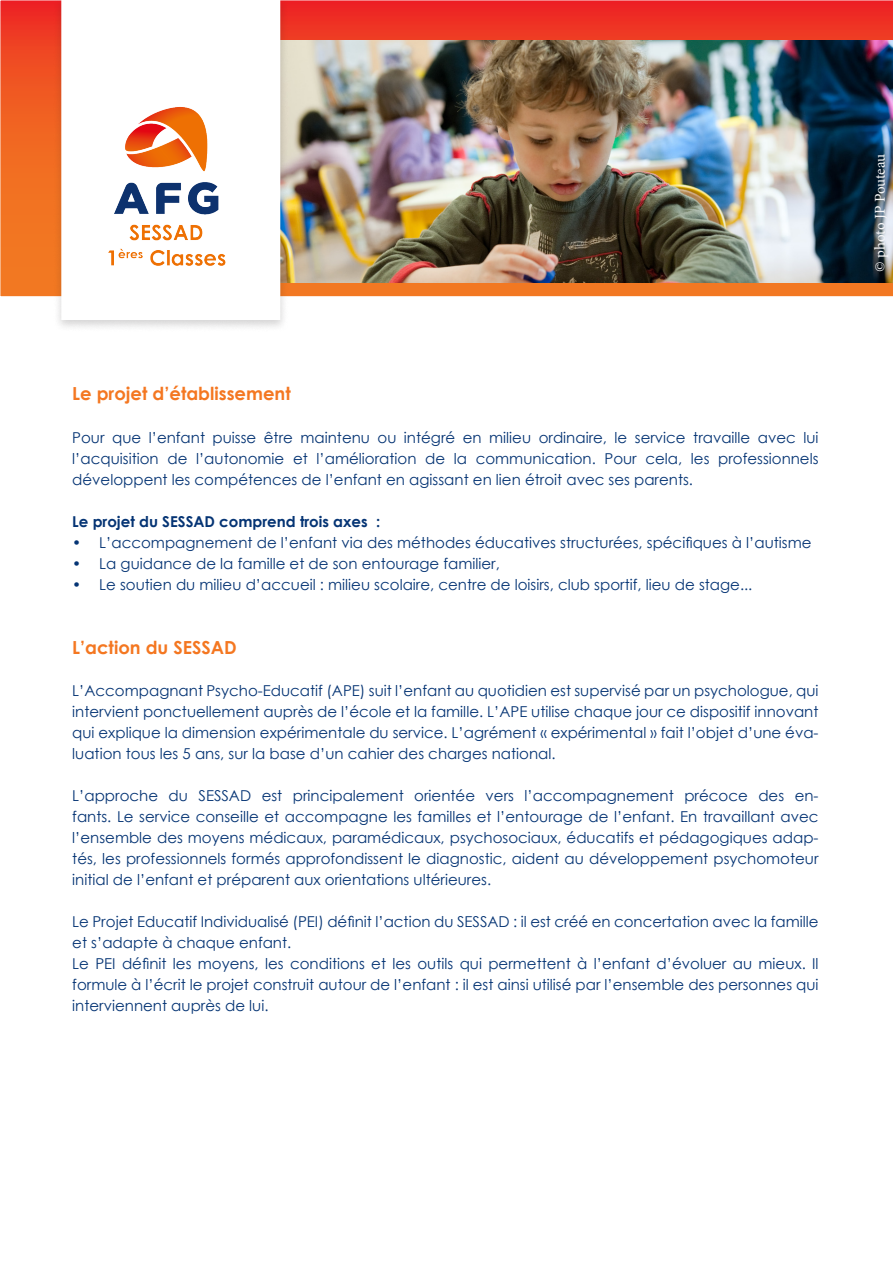
<style>
.page{position:relative;width:893px;height:1263px;background:#fff}
.page>*{position:absolute;margin:0;border:0;box-sizing:border-box;transform-origin:0 0}
.t1{font:700 18px "Century Gothic";color:#f47721}
.corps_de_texte{font:15px/21px "Century Gothic";color:#053474;text-align:justify}
.corps_de_texte-2{font:700 15px "Century Gothic";color:#053474}
.t2{font:15px "Minion Pro";letter-spacing:-.005em;color:#f7f7f8}
</style>
<div class="page">
<svg style="left:0;top:0;width:893px;height:297px"></svg>
<img style="left:288px;top:41px;width:605px;height:241px">
<div style="left:53px;top:0;width:235px;height:332px;background:#231f20;opacity:.2"></div>
<div style="left:62px;top:1px;width:218px;height:318px;background:#fff"></div>
<img style="left:108px;top:107px;width:118px;height:159px">
<p class="t1" style="left:72px;top:380px;width:220px">Le projet d’établissement</p>
<p class="corps_de_texte" style="left:72px;top:427px;width:748px">Pour que l’enfant puisse être maintenu ou intégré en milieu ordinaire, le service travaille avec lui l’acquisition de l’autonomie et l’amélioration de la communication. Pour cela, les professionnels développent les compétences de l’enfant en agissant en lien étroit avec ses parents.</p>
<p class="corps_de_texte-2" style="left:72px;top:510px;width:310px">Le projet du SESSAD comprend trois axes :</p>
<p class="corps_de_texte" style="left:72px;top:532px;width:741px">• L’accompagnement de l’enfant via des méthodes éducatives structurées, spécifiques à l’autisme</p>
<p class="corps_de_texte" style="left:72px;top:553px;width:429px">• La guidance de la famille et de son entourage familier,</p>
<p class="corps_de_texte" style="left:72px;top:574px;width:682px">• Le soutien du milieu d’accueil : milieu scolaire, centre de loisirs, club sportif, lieu de stage...</p>
<p class="t1" style="left:72px;top:633px;width:166px">L’action du SESSAD</p>
<p class="corps_de_texte" style="left:72px;top:679px;width:748px">L’Accompagnant Psycho-Educatif (APE) suit l’enfant au quotidien est supervisé par un psychologue, qui intervient ponctuellement auprès de l’école et la famille. L’APE utilise chaque jour ce dispositif innovant qui explique la dimension expérimentale du service. L’agrément « expérimental » fait l’objet d’une éva&shy;luation tous les 5 ans, sur la base d’un cahier des charges national.</p>
<p class="corps_de_texte" style="left:72px;top:784px;width:748px">L’approche du SESSAD est principalement orientée vers l’accompagnement précoce des en&shy;fants. Le service conseille et accompagne les familles et l’entourage de l’enfant. En travaillant avec l’ensemble des moyens médicaux, paramédicaux, psychosociaux, éducatifs et pédagogiques adap&shy;tés, les professionnels formés approfondissent le diagnostic, aident au développement psychomoteur initial de l’enfant et préparent aux orientations ultérieures.</p>
<p class="corps_de_texte" style="left:72px;top:910px;width:748px">Le Projet Educatif Individualisé (PEI) définit l’action du SESSAD : il est créé en concertation avec la famille et s’adapte à chaque enfant.</p>
<p class="corps_de_texte" style="left:72px;top:952px;width:748px">Le PEI définit les moyens, les conditions et les outils qui permettent à l’enfant d’évoluer au mieux. Il formule à l’écrit le projet construit autour de l’enfant : il est ainsi utilisé par l’ensemble des personnes qui interviennent auprès de lui.</p>
<p class="t2" style="left:870px;top:272px;width:119px;rotate:-90deg">© photo JP Pouteau</p>
</div>
